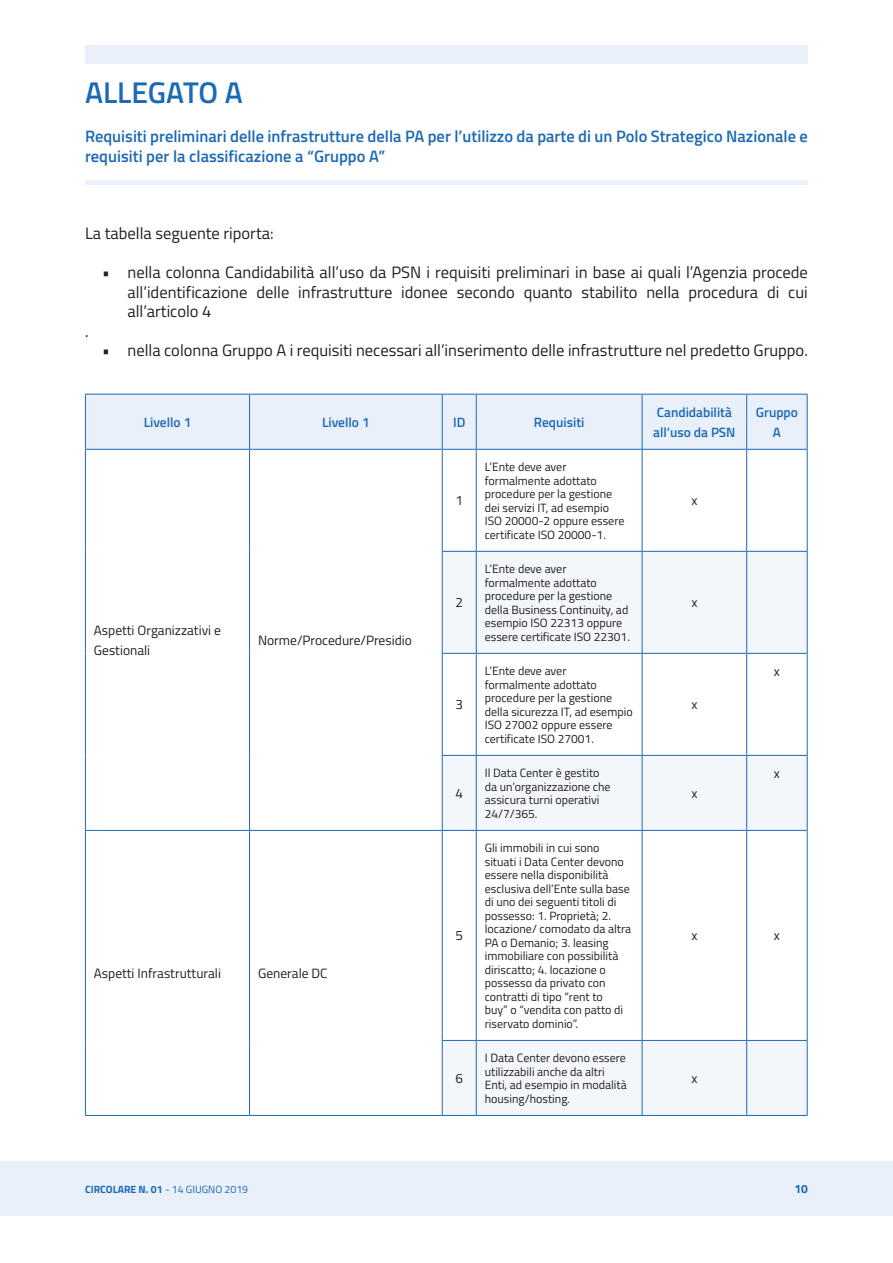
<style>
.page{position:relative;width:893px;height:1263px;background:#fff}
.page>*{position:absolute;margin:0;border:0;box-sizing:border-box;transform-origin:0 0}
.t1{font:600 30px "Titillium";color:#1c6ab5}
.t2{font:16.5px/19.5px "Titillium";color:#231f20;text-align:justify}
.t3{font:600 16.5px/19.5px "Titillium";color:#1c6ab5}
.t4{font:13.5px/19.5px "Titillium";color:#231f20}
.t5{font:600 13.5px/19.5px "Titillium";color:#1c6ab5}
.t6{font:12px/13.5px "Titillium";color:#231f20}
.t7{font:700 12px "Titillium";color:#1c6ab5}
.t8{font:700 10.5px "Titillium";color:#1c6ab5}
.s1{font-weight:400}
</style>
<div class="page">
<div style="left:0;top:1162px;width:893px;height:54px;background:#e9f0f9"></div>
<div style="left:85px;top:46px;width:723px;height:18px;background:#e9f0f9"></div>
<div style="left:85px;top:180px;width:723px;height:5px;background:#e9f0f9"></div>
<div style="left:86px;top:395px;width:721px;height:54px;background:#e9f0f9"></div>
<svg style="left:443px;top:552px;width:364px;height:563px"></svg>
<hr style="left:85px;top:394px;width:165px;height:1px;background:#1c6ab5">
<hr style="left:85px;top:394px;width:1px;height:55px;background:#1c6ab5">
<hr style="left:250px;top:394px;width:192px;height:1px;background:#1c6ab5">
<hr style="left:249px;top:394px;width:1px;height:55px;background:#1c6ab5">
<hr style="left:442px;top:394px;width:34px;height:1px;background:#1c6ab5">
<hr style="left:442px;top:394px;width:1px;height:55px;background:#1c6ab5">
<hr style="left:476px;top:394px;width:166px;height:1px;background:#1c6ab5">
<hr style="left:476px;top:394px;width:1px;height:55px;background:#1c6ab5">
<hr style="left:642px;top:394px;width:105px;height:1px;background:#1c6ab5">
<hr style="left:642px;top:394px;width:1px;height:55px;background:#1c6ab5">
<hr style="left:747px;top:394px;width:60px;height:1px;background:#1c6ab5">
<hr style="left:746px;top:394px;width:1px;height:55px;background:#1c6ab5">
<hr style="left:807px;top:394px;width:1px;height:55px;background:#1c6ab5">
<hr style="left:85px;top:449px;width:165px;height:1px;background:#1c6ab5">
<hr style="left:85px;top:450px;width:1px;height:101px;background:#1c6ab5">
<hr style="left:250px;top:449px;width:192px;height:1px;background:#1c6ab5">
<hr style="left:249px;top:450px;width:1px;height:101px;background:#1c6ab5">
<hr style="left:442px;top:449px;width:34px;height:1px;background:#1c6ab5">
<hr style="left:442px;top:450px;width:1px;height:101px;background:#1c6ab5">
<hr style="left:476px;top:449px;width:166px;height:1px;background:#1c6ab5">
<hr style="left:476px;top:450px;width:1px;height:101px;background:#1c6ab5">
<hr style="left:642px;top:449px;width:105px;height:1px;background:#1c6ab5">
<hr style="left:642px;top:450px;width:1px;height:101px;background:#1c6ab5">
<hr style="left:747px;top:449px;width:60px;height:1px;background:#1c6ab5">
<hr style="left:746px;top:450px;width:1px;height:101px;background:#1c6ab5">
<hr style="left:807px;top:450px;width:1px;height:101px;background:#1c6ab5">
<hr style="left:85px;top:551px;width:1px;height:102px;background:#1c6ab5">
<hr style="left:249px;top:551px;width:1px;height:102px;background:#1c6ab5">
<hr style="left:442px;top:551px;width:34px;height:1px;background:#1c6ab5">
<hr style="left:442px;top:552px;width:1px;height:101px;background:#1c6ab5">
<hr style="left:476px;top:551px;width:166px;height:1px;background:#1c6ab5">
<hr style="left:476px;top:552px;width:1px;height:101px;background:#1c6ab5">
<hr style="left:642px;top:551px;width:105px;height:1px;background:#1c6ab5">
<hr style="left:642px;top:552px;width:1px;height:101px;background:#1c6ab5">
<hr style="left:747px;top:551px;width:60px;height:1px;background:#1c6ab5">
<hr style="left:746px;top:552px;width:1px;height:101px;background:#1c6ab5">
<hr style="left:807px;top:552px;width:1px;height:101px;background:#1c6ab5">
<hr style="left:85px;top:653px;width:1px;height:102px;background:#1c6ab5">
<hr style="left:249px;top:653px;width:1px;height:102px;background:#1c6ab5">
<hr style="left:442px;top:653px;width:34px;height:1px;background:#1c6ab5">
<hr style="left:442px;top:654px;width:1px;height:101px;background:#1c6ab5">
<hr style="left:476px;top:653px;width:166px;height:1px;background:#1c6ab5">
<hr style="left:476px;top:654px;width:1px;height:101px;background:#1c6ab5">
<hr style="left:642px;top:653px;width:105px;height:1px;background:#1c6ab5">
<hr style="left:642px;top:654px;width:1px;height:101px;background:#1c6ab5">
<hr style="left:747px;top:653px;width:60px;height:1px;background:#1c6ab5">
<hr style="left:746px;top:654px;width:1px;height:101px;background:#1c6ab5">
<hr style="left:807px;top:654px;width:1px;height:101px;background:#1c6ab5">
<hr style="left:85px;top:755px;width:1px;height:75px;background:#1c6ab5">
<hr style="left:249px;top:755px;width:1px;height:75px;background:#1c6ab5">
<hr style="left:442px;top:755px;width:34px;height:1px;background:#1c6ab5">
<hr style="left:442px;top:756px;width:1px;height:74px;background:#1c6ab5">
<hr style="left:476px;top:755px;width:166px;height:1px;background:#1c6ab5">
<hr style="left:476px;top:756px;width:1px;height:74px;background:#1c6ab5">
<hr style="left:642px;top:755px;width:105px;height:1px;background:#1c6ab5">
<hr style="left:642px;top:756px;width:1px;height:74px;background:#1c6ab5">
<hr style="left:747px;top:755px;width:60px;height:1px;background:#1c6ab5">
<hr style="left:746px;top:756px;width:1px;height:74px;background:#1c6ab5">
<hr style="left:807px;top:756px;width:1px;height:74px;background:#1c6ab5">
<hr style="left:85px;top:830px;width:165px;height:1px;background:#1c6ab5">
<hr style="left:85px;top:831px;width:1px;height:209px;background:#1c6ab5">
<hr style="left:250px;top:830px;width:192px;height:1px;background:#1c6ab5">
<hr style="left:249px;top:831px;width:1px;height:209px;background:#1c6ab5">
<hr style="left:442px;top:830px;width:34px;height:1px;background:#1c6ab5">
<hr style="left:442px;top:831px;width:1px;height:209px;background:#1c6ab5">
<hr style="left:476px;top:830px;width:166px;height:1px;background:#1c6ab5">
<hr style="left:476px;top:831px;width:1px;height:209px;background:#1c6ab5">
<hr style="left:642px;top:830px;width:105px;height:1px;background:#1c6ab5">
<hr style="left:642px;top:831px;width:1px;height:209px;background:#1c6ab5">
<hr style="left:747px;top:830px;width:60px;height:1px;background:#1c6ab5">
<hr style="left:746px;top:831px;width:1px;height:209px;background:#1c6ab5">
<hr style="left:807px;top:831px;width:1px;height:209px;background:#1c6ab5">
<hr style="left:85px;top:1040px;width:1px;height:75px;background:#1c6ab5">
<hr style="left:249px;top:1040px;width:1px;height:75px;background:#1c6ab5">
<hr style="left:442px;top:1040px;width:34px;height:1px;background:#1c6ab5">
<hr style="left:442px;top:1041px;width:1px;height:74px;background:#1c6ab5">
<hr style="left:476px;top:1040px;width:166px;height:1px;background:#1c6ab5">
<hr style="left:476px;top:1041px;width:1px;height:74px;background:#1c6ab5">
<hr style="left:642px;top:1040px;width:105px;height:1px;background:#1c6ab5">
<hr style="left:642px;top:1041px;width:1px;height:74px;background:#1c6ab5">
<hr style="left:747px;top:1040px;width:60px;height:1px;background:#1c6ab5">
<hr style="left:746px;top:1041px;width:1px;height:74px;background:#1c6ab5">
<hr style="left:807px;top:1041px;width:1px;height:74px;background:#1c6ab5">
<hr style="left:85px;top:1115px;width:165px;height:1px;background:#1c6ab5">
<hr style="left:250px;top:1115px;width:192px;height:1px;background:#1c6ab5">
<hr style="left:442px;top:1115px;width:34px;height:1px;background:#1c6ab5">
<hr style="left:476px;top:1115px;width:166px;height:1px;background:#1c6ab5">
<hr style="left:642px;top:1115px;width:105px;height:1px;background:#1c6ab5">
<hr style="left:747px;top:1115px;width:60px;height:1px;background:#1c6ab5">
<h1 class="t1" style="left:85px;top:70px;width:159px">ALLEGATO A</h1>
<h2 class="t3" style="left:85px;top:126px;width:724px">Requisiti preliminari delle infrastrutture della PA per l’utilizzo da parte di un Polo Strategico Nazionale e requisiti per la classificazione a “Gruppo A”</h2>
<h2 class="t2" style="left:85px;top:223px;width:190px">La tabella seguente riporta:</h2>
<h2 class="t2" style="left:128px;top:262px;width:682px;text-indent:-26px">• nella colonna Candidabilità all’uso da PSN i requisiti preliminari in base ai quali l’Agenzia procede all’identificazione delle infrastrutture idonee secondo quanto stabilito nella procedura di cui all’articolo 4</h2>
<h2 class="t2" style="left:85px;top:320px;width:5px">.</h2>
<h2 class="t2" style="left:102px;top:340px;width:707px">• nella colonna Gruppo A i requisiti necessari all’inserimento delle infrastrutture nel predetto Gruppo.</h2>
<p class="t5" style="left:144px;top:412px;width:49px">Livello 1</p>
<p class="t5" style="left:322px;top:412px;width:49px">Livello 1</p>
<p class="t5" style="left:453px;top:412px;width:14px">ID</p>
<p class="t5" style="left:534px;top:412px;width:52px">Requisiti</p>
<p class="t5" style="left:653px;top:402px;width:84px">Candidabilità all’uso da PSN</p>
<p class="t5" style="left:756px;top:402px;width:44px;text-align:center">Gruppo<br>A</p>
<p class="t4" style="left:94px;top:620px;width:128px">Aspetti Organizzativi e<br>Gestionali</p>
<p class="t4" style="left:258px;top:630px;width:155px">Norme/Procedure/Presidio</p>
<p class="t4" style="left:94px;top:963px;width:129px">Aspetti Infrastrutturali</p>
<p class="t4" style="left:258px;top:963px;width:71px">Generale DC</p>
<p class="t4" style="left:455px;top:490px;width:9px">1</p>
<p class="t4" style="left:455px;top:592px;width:9px">2</p>
<p class="t4" style="left:455px;top:694px;width:9px">3</p>
<p class="t4" style="left:455px;top:783px;width:9px">4</p>
<p class="t4" style="left:455px;top:925px;width:9px">5</p>
<p class="t4" style="left:455px;top:1068px;width:9px">6</p>
<p class="t6" style="left:485px;top:459px;width:141px">L’Ente deve aver formalmente adottato procedure per la gestione dei servizi IT, ad esempio<br>ISO 20000-2 oppure essere certificate ISO 20000-1.</p>
<p class="t6" style="left:485px;top:561px;width:147px">L’Ente deve aver formalmente adottato procedure per la gestione della Business Continuity, ad esempio ISO 22313 oppure essere certificate ISO 22301.</p>
<p class="t6" style="left:485px;top:663px;width:149px">L’Ente deve aver formalmente adottato procedure per la gestione della sicurezza IT, ad esempio<br>ISO 27002 oppure essere certificate ISO 27001.</p>
<p class="t6" style="left:485px;top:766px;width:127px">Il Data Center è gestito da un’organizzazione che assicura turni operativi<br>24/7/365.</p>
<p class="t6" style="left:485px;top:841px;width:148px">Gli immobili in cui sono situati i Data Center devono essere nella disponibilità esclusiva dell’Ente sulla base di uno dei seguenti titoli di possesso: 1. Proprietà; 2. locazione/ comodato da altra<br>PA o Demanio; 3. leasing immobiliare con possibilità diriscatto; 4. locazione o possesso da privato con contratti di tipo “rent to<br>buy” o “vendita con patto di riservato dominio”.</p>
<p class="t6" style="left:485px;top:1051px;width:143px">I Data Center devono essere utilizzabili anche da altri<br>Enti, ad esempio in modalità housing/hosting.</p>
<p class="t4" style="left:691px;top:490px;width:8px">x</p>
<p class="t4" style="left:691px;top:592px;width:8px">x</p>
<p class="t4" style="left:691px;top:694px;width:8px">x</p>
<p class="t4" style="left:691px;top:783px;width:8px">x</p>
<p class="t4" style="left:774px;top:661px;width:8px">x</p>
<p class="t4" style="left:774px;top:763px;width:8px">x</p>
<p class="t4" style="left:691px;top:925px;width:8px">x</p>
<p class="t4" style="left:774px;top:925px;width:8px">x</p>
<p class="t4" style="left:691px;top:1068px;width:8px">x</p>
<p class="t8" style="left:85px;top:1181px;width:165px">CIRCOLARE N. 01 <span class="s1">- 14 GIUGNO 2019</span></p>
<p class="t7" style="left:794px;top:1179px;width:15px">10</p>
</div>
